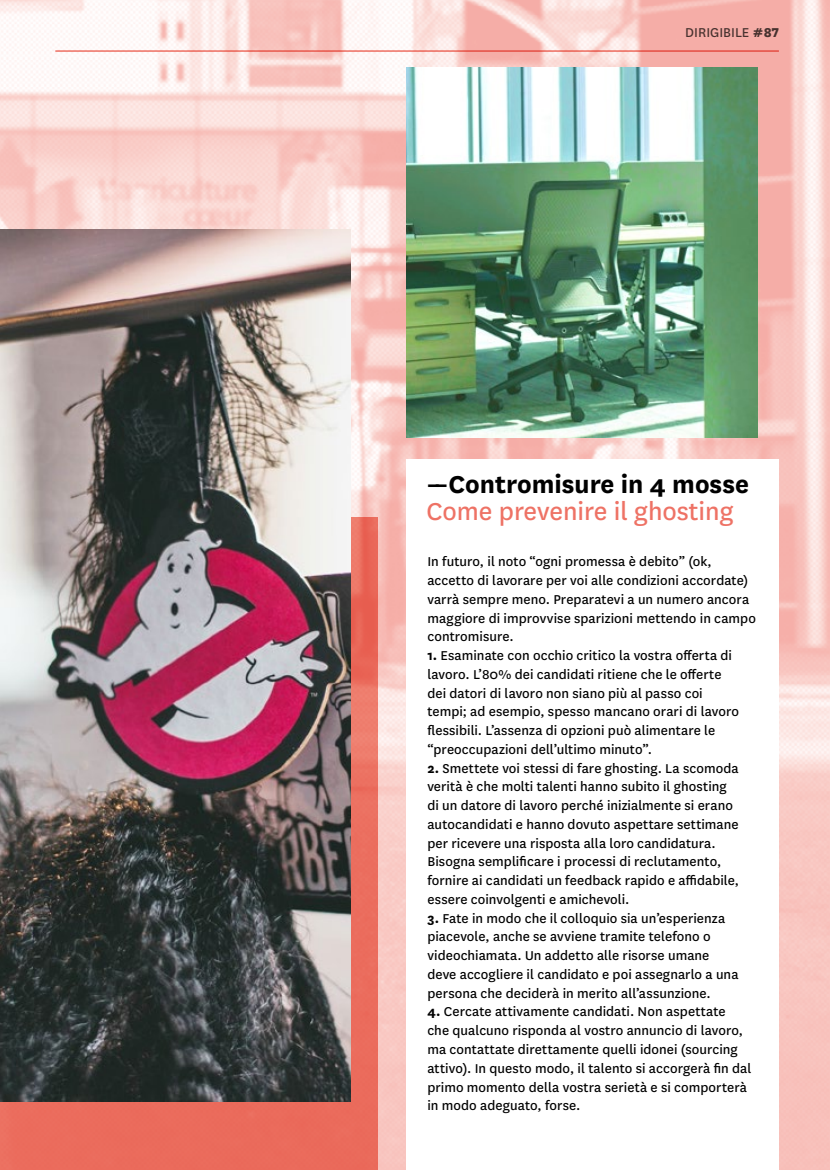
<style>
.page{position:relative;width:830px;height:1170px;background:#fff}
.page>*{position:absolute;margin:0;border:0;box-sizing:border-box;transform-origin:0 0}
.t1{font:28.5px "National";color:#ee7265}
.t2{font:700 28.5px "National";color:#000}
.t3{font:15px/18.8px "National";letter-spacing:.005em;color:#000}
.t4{font:15px "National";color:#4a4a49}
.s1{font-weight:800}
.s2{font-weight:700}
</style>
<div class="page">
<img style="left:0;top:0;width:829px;height:1169px">
<img style="left:406px;top:68px;width:350px;height:369px">
<svg style="left:0;top:516px;width:377px;height:653px;fill:#eb6b5c"></svg>
<img style="left:0;top:230px;width:350px;height:871px">
<div style="left:406px;top:459px;width:372px;height:710px;background:#fff"></div>
<p class="t4" style="left:685px;top:22px;width:95px">DIRIGIBILE <span class="s1">#87</span></p>
<h1 class="t2" style="left:426px;top:464px;width:324px">––Contromisure in 4 mosse</h1>
<h1 class="t1" style="left:426px;top:492px;width:308px">Come prevenire il ghosting</h1>
<p class="t3" style="left:427px;top:551px;width:330px">In futuro, il noto “ogni promessa è debito” (ok, accetto di lavorare per voi alle condizioni accordate) varrà sempre meno. Preparatevi a un numero ancora maggiore di improvvise sparizioni mettendo in campo contromisure.</p>
<p class="t3" style="left:427px;top:645px;width:313px"><span class="s2">1.</span> Esaminate con occhio critico la vostra offerta di lavoro. L’80% dei candidati ritiene che le offerte dei datori di lavoro non siano più al passo coi tempi; ad esempio, spesso mancano orari di lavoro flessibili. L’assenza di opzioni può alimentare le “preoccupazioni dell’ultimo minuto”.</p>
<p class="t3" style="left:427px;top:757px;width:313px"><span class="s2">2.</span> Smettete voi stessi di fare ghosting. La scomoda verità è che molti talenti hanno subito il ghosting di un datore di lavoro perché inizialmente si erano autocandidati e hanno dovuto aspettare settimane per ricevere una risposta alla loro candidatura.<br>Bisogna semplificare i processi di reclutamento, fornire ai candidati un feedback rapido e affidabile, essere coinvolgenti e amichevoli.</p>
<p class="t3" style="left:427px;top:907px;width:312px"><span class="s2">3.</span> Fate in modo che il colloquio sia un’esperienza piacevole, anche se avviene tramite telefono o videochiamata. Un addetto alle risorse umane deve accogliere il candidato e poi assegnarlo a una persona che deciderà in merito all’assunzione.</p>
<p class="t3" style="left:427px;top:1001px;width:325px"><span class="s2">4.</span> Cercate attivamente candidati. Non aspettate<br>che qualcuno risponda al vostro annuncio di lavoro, ma contattate direttamente quelli idonei (sourcing attivo). In questo modo, il talento si accorgerà fin dal primo momento della vostra serietà e si comporterà in modo adeguato, forse.</p>
</div>
